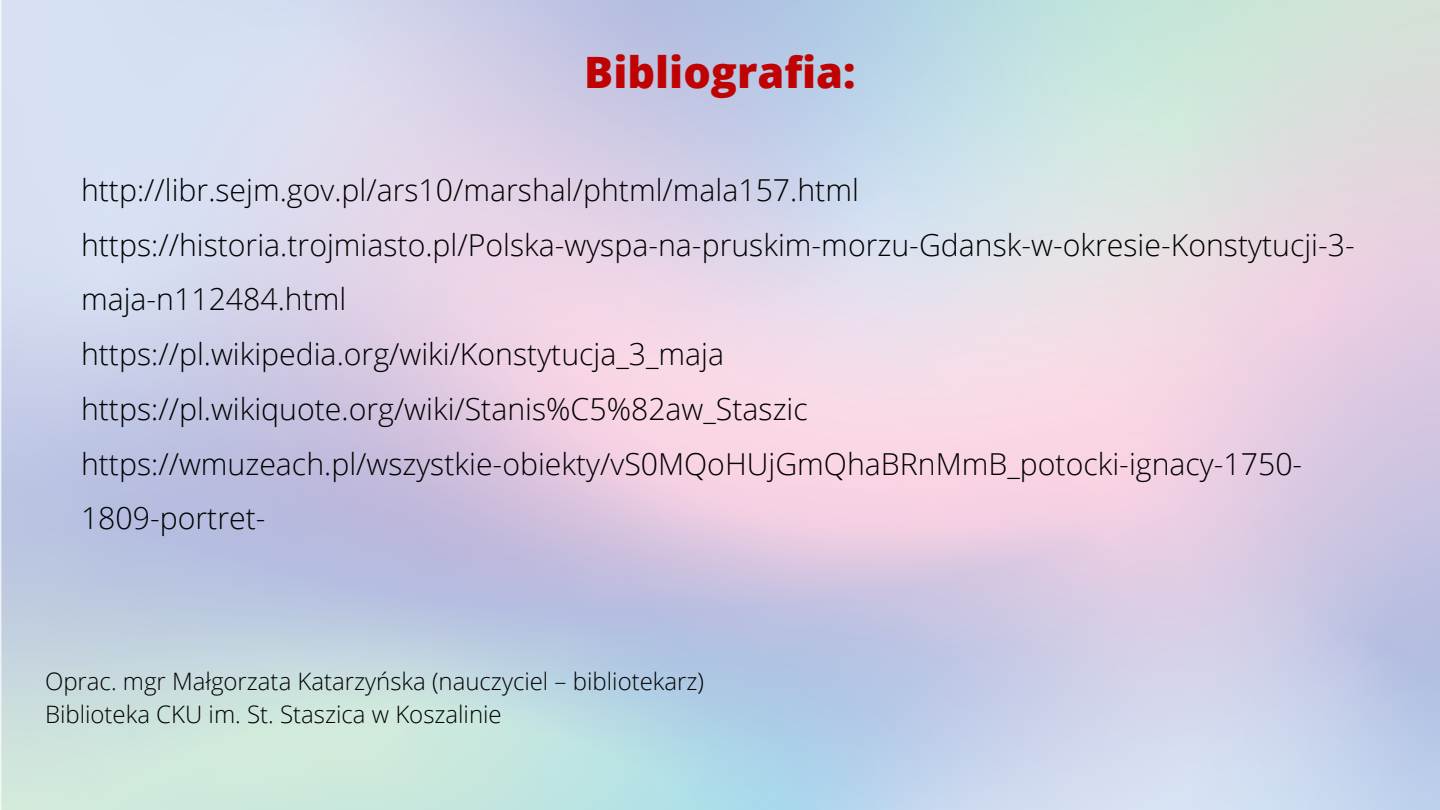
<style>
.page{position:relative;width:1440px;height:810px;background:#fff}
.page>*{position:absolute;margin:0;border:0;box-sizing:border-box;transform-origin:0 0}
.t1{font:800 43.3px "Open Sans";color:#bf0302}
.t2{font:300 30.3px/54.8px "Open Sans";color:#000}
.t3{font:300 24px/33px "Open Sans";color:#000}
</style>
<div class="page">
<h1 class="t1" style="left:584px;top:42px;width:273px">Bibliografia:</h1>
<p class="t2" style="left:81px;top:162px;width:1275px">http://libr.sejm.gov.pl/ars10/marshal/phtml/mala157.html https://historia.trojmiasto.pl/Polska-wyspa-na-pruskim-morzu-Gdansk-w-okresie-Konstytucji-3- maja-n112484.html<br>https://pl.wikipedia.org/wiki/Konstytucja_3_maja https://pl.wikiquote.org/wiki/Stanis%C5%82aw_Staszic https://wmuzeach.pl/wszystkie-obiekty/vS0MQoHUjGmQhaBRnMmB_potocki-ignacy-1750- 1809-portret-</p>
<p class="t3" style="left:45px;top:664px;width:661px">Oprac. mgr Małgorzata Katarzyńska (nauczyciel – bibliotekarz)<br>Biblioteka CKU im. St. Staszica w Koszalinie</p>
</div>
